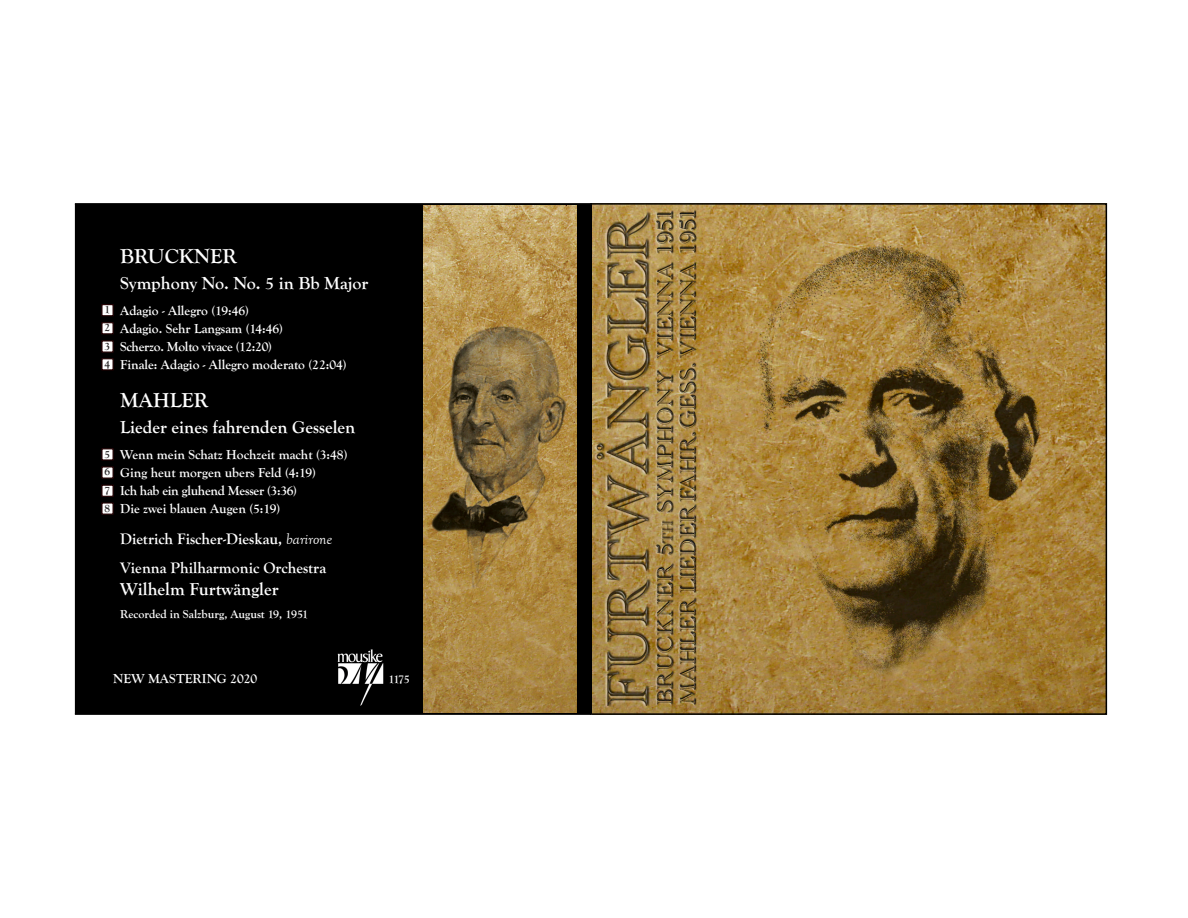
<style>
.page{position:relative;width:1188px;height:918px;background:#fff}
.page>*{position:absolute;margin:0;border:0;box-sizing:border-box;transform-origin:0 0}
.t1{font:700 21px "Goudy Old Style T";color:#fff}
.t2{font:700 18px "Goudy Old Style T";color:#fff}
.t3{font:700 15.75px "Goudy Old Style T";color:#fff}
.t4{font:700 13.5px "Goudy Old Style T";color:#fff}
.t5{font:700 13.5px "Goudy Old Style T";letter-spacing:-.02em;color:#fff}
.t6{font:700 12px "Goudy Old Style T";color:#fff}
.t7{font:700 11.25px "Goudy Old Style T";color:#231f20}
.s1{font-weight:400;font-style:italic}
</style>
<div class="page">
<img style="left:593px;top:206px;width:511px;height:506px">
<div style="left:590px;top:203px;width:517px;height:512px;border:2px solid #000"></div>
<div style="left:74px;top:203px;width:517px;height:512px;background:#000;border:2px solid #000"></div>
<img style="left:80px;top:205px;width:504px;height:508px">
<img style="left:334px;top:644px;width:52px;height:63px">
<div style="left:101px;top:304px;width:13px;height:12px;background:#fff;border:1px solid #230002"></div>
<div style="left:101px;top:322px;width:13px;height:12px;background:#fff;border:1px solid #230001"></div>
<div style="left:101px;top:340px;width:13px;height:13px;background:#fff;border:1px solid #230001"></div>
<div style="left:101px;top:358px;width:13px;height:12px;background:#fff;border:1px solid #230001"></div>
<div style="left:101px;top:448px;width:13px;height:13px;background:#fff;border:1px solid #230002"></div>
<div style="left:101px;top:466px;width:13px;height:13px;background:#fff;border:1px solid #230001"></div>
<div style="left:101px;top:485px;width:13px;height:12px;background:#fff;border:1px solid #230001"></div>
<div style="left:101px;top:502px;width:13px;height:13px;background:#fff;border:1px solid #230001"></div>
<p class="t7" style="left:105px;top:303px;width:7px">1</p>
<p class="t7" style="left:105px;top:321px;width:7px">2</p>
<p class="t7" style="left:105px;top:340px;width:7px">3</p>
<p class="t7" style="left:105px;top:358px;width:7px">4</p>
<p class="t7" style="left:105px;top:448px;width:7px">5</p>
<p class="t7" style="left:105px;top:465px;width:7px">6</p>
<p class="t7" style="left:105px;top:484px;width:7px">7</p>
<p class="t7" style="left:105px;top:502px;width:7px">8</p>
<p class="t1" style="left:120px;top:244px;width:118px">BRUCKNER</p>
<p class="t2" style="left:120px;top:273px;width:250px">Symphony No. No. 5 in Bb Major</p>
<p class="t4" style="left:120px;top:303px;width:130px">Adagio - Allegro (19:46)</p>
<p class="t5" style="left:120px;top:339px;width:153px">Scherzo. Molto vivace (12:20)</p>
<p class="t4" style="left:120px;top:321px;width:164px">Adagio. Sehr Langsam (14:46)</p>
<p class="t4" style="left:120px;top:357px;width:228px">Finale: Adagio - Allegro moderato (22:04)</p>
<p class="t1" style="left:120px;top:389px;width:90px">MAHLER</p>
<p class="t2" style="left:120px;top:417px;width:237px">Lieder eines fahrenden Gesselen</p>
<p class="t4" style="left:120px;top:447px;width:229px">Wenn mein Schatz Hochzeit macht (3:48)</p>
<p class="t5" style="left:120px;top:483px;width:178px">Ich hab ein gluhend Messer (3:36)</p>
<p class="t4" style="left:120px;top:465px;width:197px">Ging heut morgen ubers Feld (4:19)</p>
<p class="t4" style="left:120px;top:501px;width:162px">Die zwei blauen Augen (5:19)</p>
<p class="t3" style="left:120px;top:530px;width:214px">Dietrich Fischer-Dieskau, <span class="s1">barirone</span></p>
<p class="t3" style="left:120px;top:559px;width:207px">Vienna Philharmonic Orchestra</p>
<p class="t2" style="left:120px;top:579px;width:160px">Wilhelm Furtwängler</p>
<p class="t6" style="left:120px;top:607px;width:190px">Recorded in Salzburg, August 19, 1951</p>
<p class="t4" style="left:113px;top:671px;width:146px">NEW MASTERING 2020</p>
<p class="t6" style="left:388px;top:672px;width:23px">1175</p>
</div>
